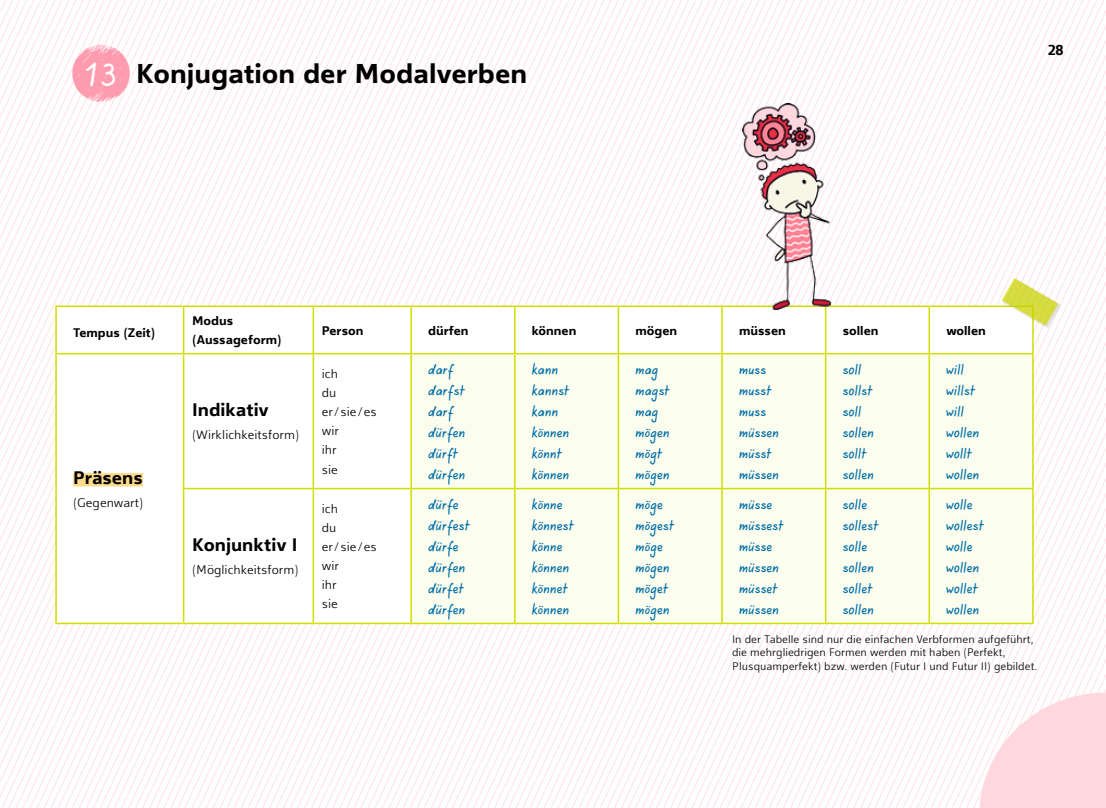
<style>
.page{position:relative;width:1106px;height:808px;background:#fff}
.page>*{position:absolute;margin:0;border:0;box-sizing:border-box;transform-origin:0 0}
.t1{font:700 27px "bs Friedrich Sans 1";letter-spacing:-.005em;color:#000}
.t2{font:700 18px "bs Friedrich Sans 1";color:#000}
.t3{font:16.5px/21px "bs Agilo Hand 1";color:#006da7}
.t4{font:700 14.25px "bs Friedrich Sans 1";color:#000}
.t5{font:300 12.3px/19.2px "bs Friedrich Sans 1";color:#000}
.t6{font:700 12.3px/19.2px "bs Friedrich Sans 1";color:#000}
.t7{font:300 10.8px/13.5px "bs Friedrich Sans 1";color:#000}
.s1{font-family:"bs Okruse Hand 1";font-weight:400;font-size:33px;color:#fff}
</style>
<div class="page">
<svg style="left:913px;top:135px;width:192px;height:673px"></svg>
<svg style="left:924px;top:141px;width:181px;height:667px"></svg>
<svg style="left:930px;top:144px;width:175px;height:664px"></svg>
<svg style="left:936px;top:146px;width:170px;height:662px"></svg>
<svg style="left:979px;top:692px;width:127px;height:116px"></svg>
<img style="left:72px;top:45px;width:58px;height:57px;border-radius:29px">
<svg style="left:57px;top:307px;width:975px;height:316px"></svg>
<div style="left:412px;top:354px;width:620px;height:269px;background:#fbfdef"></div>
<hr style="left:55px;top:305px;width:129px;height:2px;background:#d2dd00">
<hr style="left:55px;top:307px;width:2px;height:46px;background:#d2dd00">
<hr style="left:184px;top:305px;width:129px;height:2px;background:#d2dd00">
<hr style="left:183px;top:307px;width:1px;height:46px;background:#d2dd00">
<hr style="left:313px;top:305px;width:98px;height:2px;background:#d2dd00">
<hr style="left:312px;top:307px;width:2px;height:46px;background:#d2dd00">
<hr style="left:411px;top:305px;width:104px;height:2px;background:#d2dd00">
<hr style="left:410px;top:307px;width:2px;height:46px;background:#d2dd00">
<hr style="left:515px;top:305px;width:103px;height:2px;background:#d2dd00">
<hr style="left:514px;top:307px;width:1px;height:46px;background:#d2dd00">
<hr style="left:618px;top:305px;width:104px;height:2px;background:#d2dd00">
<hr style="left:617px;top:307px;width:2px;height:46px;background:#d2dd00">
<hr style="left:722px;top:305px;width:103px;height:2px;background:#d2dd00">
<hr style="left:721px;top:307px;width:1px;height:46px;background:#d2dd00">
<hr style="left:825px;top:305px;width:104px;height:2px;background:#d2dd00">
<hr style="left:825px;top:307px;width:1px;height:46px;background:#d2dd00">
<hr style="left:929px;top:305px;width:104px;height:2px;background:#d2dd00">
<hr style="left:928px;top:307px;width:2px;height:46px;background:#d2dd00">
<hr style="left:1032px;top:307px;width:1px;height:46px;background:#d2dd00">
<hr style="left:55px;top:353px;width:129px;height:1px;background:#d2dd00">
<hr style="left:55px;top:354px;width:2px;height:134px;background:#d2dd00">
<hr style="left:55px;top:488px;width:2px;height:135px;background:#d2dd00">
<hr style="left:55px;top:623px;width:129px;height:1px;background:#d2dd00">
<hr style="left:184px;top:353px;width:129px;height:1px;background:#d2dd00">
<hr style="left:183px;top:354px;width:1px;height:134px;background:#d2dd00">
<hr style="left:313px;top:353px;width:98px;height:1px;background:#d2dd00">
<hr style="left:312px;top:354px;width:2px;height:134px;background:#d2dd00">
<hr style="left:411px;top:353px;width:104px;height:1px;background:#d2dd00">
<hr style="left:410px;top:354px;width:2px;height:134px;background:#d2dd00">
<hr style="left:515px;top:353px;width:103px;height:1px;background:#d2dd00">
<hr style="left:514px;top:354px;width:1px;height:134px;background:#d2dd00">
<hr style="left:618px;top:353px;width:104px;height:1px;background:#d2dd00">
<hr style="left:617px;top:354px;width:2px;height:134px;background:#d2dd00">
<hr style="left:722px;top:353px;width:103px;height:1px;background:#d2dd00">
<hr style="left:721px;top:354px;width:1px;height:134px;background:#d2dd00">
<hr style="left:825px;top:353px;width:104px;height:1px;background:#d2dd00">
<hr style="left:825px;top:354px;width:1px;height:134px;background:#d2dd00">
<hr style="left:929px;top:353px;width:104px;height:1px;background:#d2dd00">
<hr style="left:928px;top:354px;width:2px;height:134px;background:#d2dd00">
<hr style="left:1032px;top:354px;width:1px;height:134px;background:#d2dd00">
<hr style="left:183px;top:488px;width:130px;height:1px;background:#d2dd00">
<hr style="left:183px;top:489px;width:1px;height:134px;background:#d2dd00">
<hr style="left:313px;top:488px;width:98px;height:1px;background:#d2dd00">
<hr style="left:312px;top:489px;width:2px;height:134px;background:#d2dd00">
<hr style="left:411px;top:488px;width:104px;height:1px;background:#d2dd00">
<hr style="left:410px;top:489px;width:2px;height:134px;background:#d2dd00">
<hr style="left:515px;top:488px;width:103px;height:1px;background:#d2dd00">
<hr style="left:514px;top:489px;width:1px;height:134px;background:#d2dd00">
<hr style="left:618px;top:488px;width:104px;height:1px;background:#d2dd00">
<hr style="left:617px;top:489px;width:2px;height:134px;background:#d2dd00">
<hr style="left:722px;top:488px;width:103px;height:1px;background:#d2dd00">
<hr style="left:721px;top:489px;width:1px;height:134px;background:#d2dd00">
<hr style="left:825px;top:488px;width:104px;height:1px;background:#d2dd00">
<hr style="left:825px;top:489px;width:1px;height:134px;background:#d2dd00">
<hr style="left:929px;top:488px;width:104px;height:1px;background:#d2dd00">
<hr style="left:928px;top:489px;width:2px;height:134px;background:#d2dd00">
<hr style="left:1032px;top:489px;width:1px;height:134px;background:#d2dd00">
<hr style="left:184px;top:623px;width:129px;height:1px;background:#d2dd00">
<hr style="left:313px;top:623px;width:98px;height:1px;background:#d2dd00">
<hr style="left:411px;top:623px;width:104px;height:1px;background:#d2dd00">
<hr style="left:515px;top:623px;width:103px;height:1px;background:#d2dd00">
<hr style="left:618px;top:623px;width:104px;height:1px;background:#d2dd00">
<hr style="left:722px;top:623px;width:103px;height:1px;background:#d2dd00">
<hr style="left:825px;top:623px;width:104px;height:1px;background:#d2dd00">
<hr style="left:929px;top:623px;width:104px;height:1px;background:#d2dd00">
<div style="left:73px;top:473px;width:70px;height:13px;background:#ffdb8c"></div>
<div style="left:1001px;top:278px;width:60px;height:51px;background:#000;opacity:.2"></div>
<svg style="left:1001px;top:278px;width:57px;height:48px"></svg>
<img style="left:742px;top:104px;width:97px;height:205px">
<h1 class="t1" style="left:84px;top:56px;width:445px"><span class="s1">13</span> Konjugation der Modalverben</h1>
<p class="t4" style="left:1047px;top:41px;width:17px">28</p>
<p class="t6" style="left:73px;top:324px;width:84px">Tempus (Zeit)</p>
<p class="t6" style="left:192px;top:312px;width:91px">Modus (Aussageform)</p>
<p class="t6" style="left:322px;top:322px;width:43px">Person</p>
<p class="t6" style="left:428px;top:322px;width:42px">dürfen</p>
<p class="t6" style="left:532px;top:322px;width:46px">können</p>
<p class="t6" style="left:635px;top:322px;width:43px">mögen</p>
<p class="t6" style="left:739px;top:322px;width:48px">müssen</p>
<p class="t6" style="left:842px;top:322px;width:37px">sollen</p>
<p class="t6" style="left:946px;top:322px;width:41px">wollen</p>
<p class="t2" style="left:73px;top:466px;width:71px">Präsens</p>
<p class="t5" style="left:73px;top:494px;width:72px">(Gegenwart)</p>
<p class="t2" style="left:192px;top:398px;width:78px">Indikativ</p>
<p class="t5" style="left:192px;top:426px;width:109px">(Wirklichkeitsform)</p>
<p class="t2" style="left:192px;top:533px;width:107px">Konjunktiv I</p>
<p class="t5" style="left:192px;top:561px;width:108px">(Möglichkeitsform)</p>
<p class="t5" style="left:322px;top:365px;width:57px">ich<br>du er/sie/es wir<br>ihr<br>sie</p>
<p class="t3" style="left:428px;top:359px;width:39px">darf darfst darf dürfen dürft dürfen</p>
<p class="t3" style="left:532px;top:359px;width:39px">kann kannst kann können könnt können</p>
<p class="t3" style="left:635px;top:359px;width:36px">mag magst mag mögen mögt mögen</p>
<p class="t3" style="left:739px;top:359px;width:42px">muss musst muss müssen müsst müssen</p>
<p class="t3" style="left:842px;top:359px;width:33px">soll sollst soll sollen sollt sollen</p>
<p class="t3" style="left:946px;top:359px;width:35px">will willst will wollen wollt wollen</p>
<p class="t5" style="left:322px;top:500px;width:57px">ich<br>du er/sie/es wir<br>ihr<br>sie</p>
<p class="t3" style="left:428px;top:494px;width:43px">dürfe dürfest dürfe dürfen dürfet dürfen</p>
<p class="t3" style="left:532px;top:494px;width:43px">könne könnest könne können könnet können</p>
<p class="t3" style="left:635px;top:494px;width:40px">möge mögest möge mögen möget mögen</p>
<p class="t3" style="left:739px;top:494px;width:46px">müsse müssest müsse müssen müsset müssen</p>
<p class="t3" style="left:842px;top:494px;width:37px">solle sollest solle sollen sollet sollen</p>
<p class="t3" style="left:946px;top:494px;width:39px">wolle wollest wolle wollen wollet wollen</p>
<p class="t7" style="left:732px;top:633px;width:307px">In der Tabelle sind nur die einfachen Verbformen aufgeführt, die mehrgliedrigen Formen werden mit haben (Perfekt,<br>Plusquamperfekt) bzw. werden (Futur I und Futur II) gebildet.</p>
</div>
